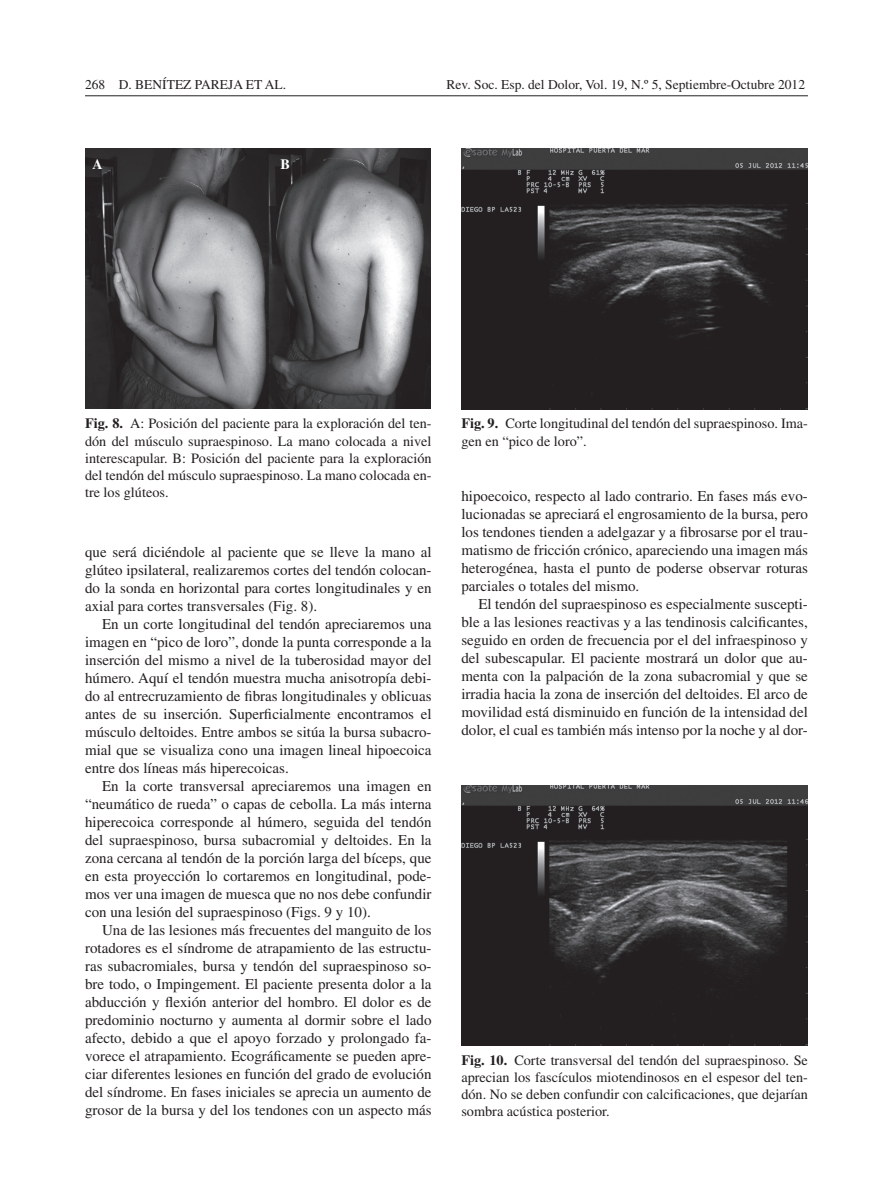
<style>
.page{position:relative;width:893px;height:1191px;background:#fff}
.page>*{position:absolute;margin:0;border:0;box-sizing:border-box;transform-origin:0 0}
.t1{font:15px/18px "Times";color:#231f20;text-align:justify}
.t2{font:14.25px/17.2px "Times";color:#231f20;text-align:justify}
.t3{font:700 14.25px "Times";color:#fff}
.t4{font:13.5px "Times";color:#231f20}
.s1{font-weight:700}
</style>
<div class="page">
<hr style="left:85px;top:95px;width:723px;height:1px;background:#231f20">
<img style="left:85px;top:149px;width:346px;height:259px">
<img style="left:461px;top:785px;width:347px;height:260px">
<img style="left:461px;top:149px;width:347px;height:260px">
<p class="t4" style="left:85px;top:76px;width:126px">268 D. Benítez Pareja</p>
<p class="t4" style="left:246px;top:76px;width:42px">ET AL.</p>
<p class="t4" style="left:447px;top:76px;width:360px">Rev. Soc. Esp. del Dolor, Vol. 19, N.º 5, Septiembre-Octubre 2012</p>
<p class="t3" style="left:92px;top:156px;width:12px">A</p>
<p class="t3" style="left:281px;top:156px;width:11px">B</p>
<p class="t2" style="left:85px;top:415px;width:348px"><span class="s1">Fig. 8.</span> A: Posición del paciente para la exploración del ten&shy;dón del músculo supraespinoso. La mano colocada a nivel interescapular. B: Posición del paciente para la exploración del tendón del músculo supraespinoso. La mano colocada en&shy;tre los glúteos.</p>
<p class="t1" style="left:85px;top:543px;width:348px">que será diciéndole al paciente que se lleve la mano al glúteo ipsilateral, realizaremos cortes del tendón colocan&shy;do la sonda en horizontal para cortes longitudinales y en axial para cortes transversales (Fig. 8).</p>
<p class="t1" style="left:85px;top:615px;width:348px;text-indent:17px">En un corte longitudinal del tendón apreciaremos una imagen en “pico de loro”, donde la punta corresponde a la inserción del mismo a nivel de la tuberosidad mayor del húmero. Aquí el tendón muestra mucha anisotropía debi&shy;do al entrecruzamiento de fibras longitudinales y oblicuas antes de su inserción. Superficialmente encontramos el músculo deltoides. Entre ambos se sitúa la bursa subacro&shy;mial que se visualiza cono una imagen lineal hipoecoica entre dos líneas más hiperecoicas.</p>
<p class="t1" style="left:85px;top:777px;width:348px;text-indent:17px">En la corte transversal apreciaremos una imagen en “neumático de rueda” o capas de cebolla. La más interna hiperecoica corresponde al húmero, seguida del tendón del supraespinoso, bursa subacromial y deltoides. En la zona cercana al tendón de la porción larga del bíceps, que en esta proyección lo cortaremos en longitudinal, pode&shy;mos ver una imagen de muesca que no nos debe confundir con una lesión del supraespinoso (Figs. 9 y 10).</p>
<p class="t1" style="left:85px;top:921px;width:348px;text-indent:17px">Una de las lesiones más frecuentes del manguito de los rotadores es el síndrome de atrapamiento de las estructu&shy;ras subacromiales, bursa y tendón del supraespinoso so&shy;bre todo, o Impingement. El paciente presenta dolor a la abducción y flexión anterior del hombro. El dolor es de predominio nocturno y aumenta al dormir sobre el lado afecto, debido a que el apoyo forzado y prolongado fa&shy;vorece el atrapamiento. Ecográficamente se pueden apre&shy;ciar diferentes lesiones en función del grado de evolución del síndrome. En fases iniciales se aprecia un aumento de grosor de la bursa y del los tendones con un aspecto más</p>
<p class="t2" style="left:461px;top:415px;width:348px"><span class="s1">Fig. 9.</span> Corte longitudinal del tendón del supraespinoso. Ima&shy;gen en “pico de loro”.</p>
<p class="t1" style="left:461px;top:486px;width:348px">hipoecoico, respecto al lado contrario. En fases más evo&shy;lucionadas se apreciará el engrosamiento de la bursa, pero los tendones tienden a adelgazar y a fibrosarse por el trau&shy;matismo de fricción crónico, apareciendo una imagen más heterogénea, hasta el punto de poderse observar roturas parciales o totales del mismo.</p>
<p class="t1" style="left:461px;top:594px;width:348px;text-indent:17px">El tendón del supraespinoso es especialmente suscepti&shy;ble a las lesiones reactivas y a las tendinosis calcificantes, seguido en orden de frecuencia por el del infraespinoso y del subescapular. El paciente mostrará un dolor que au&shy;menta con la palpación de la zona subacromial y que se irradia hacia la zona de inserción del deltoides. El arco de movilidad está disminuido en función de la intensidad del dolor, el cual es también más intenso por la noche y al dor-</p>
<p class="t2" style="left:461px;top:1051px;width:348px"><span class="s1">Fig. 10.</span> Corte transversal del tendón del supraespinoso. Se aprecian los fascículos miotendinosos en el espesor del ten&shy;dón. No se deben confundir con calcificaciones, que dejarían sombra acústica posterior.</p>
</div>
